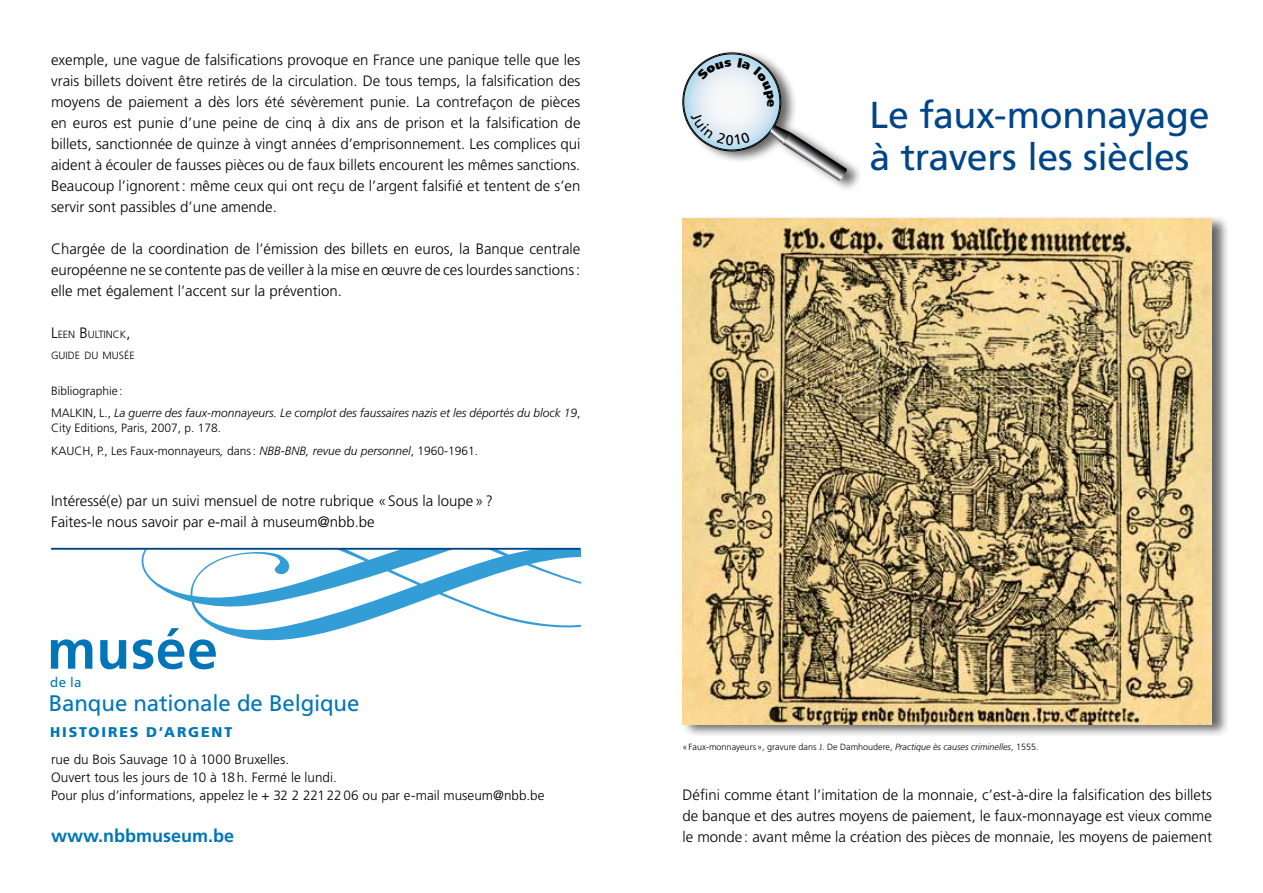
<style>
.page{position:relative;width:1263px;height:893px;background:#fff}
.page>*{position:absolute;margin:0;border:0;box-sizing:border-box;transform-origin:0 0}
.t1{font:700 55.5px "Frutiger LT";letter-spacing:.015em;color:#0076b9}
.t2{font:37.5px/42px "Frutiger LT";letter-spacing:-.01em;color:#004588}
.t3{font:22.5px "Frutiger LT";letter-spacing:-.01em;color:#0076b9}
.t4{font:700 18px "Frutiger LT";color:#0076b9}
.t5{font:300 15px/21px "Frutiger LT";color:#000;text-align:justify}
.t6{font:900 14.1px "Frutiger LT";letter-spacing:.13em;color:#0076b9}
.t7{font:300 13.5px/18px "Frutiger LT";letter-spacing:.005em;color:#000}
.t8{font:13.5px "Frutiger LT";color:#0076b9}
.t9{font:italic 300 12px/22.5px "Frutiger LT";color:#000}
.t10{font:300 12px/22.5px "Frutiger LT";color:#000}
.t11{font:300 10.5px/21px "Frutiger LT";color:#000}
.t12{font:300 9px "Frutiger LT";color:#000}
.s1{font-size:15px}
.s2{font-style:normal}
.s3{font-style:italic}
</style>
<div class="page">
<div style="left:682px;top:48px;width:182px;height:145px;background:#000;opacity:.6"></div>
<svg style="left:141px;top:550px;width:439px;height:91px"></svg>
<hr style="left:51px;top:548px;width:529px;height:2px;background:#004588">
<div style="left:681px;top:214px;width:548px;height:524px;background:#000;opacity:.6"></div>
<img style="left:682px;top:219px;width:530px;height:505px">
<svg style="left:682px;top:48px;width:165px;height:133px"></svg>
<p class="t5" style="left:51px;top:49px;width:531px">exemple, une vague de falsifications provoque en France une panique telle que les vrais billets doivent être retirés de la circulation. De tous temps, la falsification des moyens de paiement a dès lors été sévèrement punie. La contrefaçon de pièces en euros est punie d’une peine de cinq à dix ans de prison et la falsification de billets, sanctionnée de quinze à vingt années d’emprisonnement. Les complices qui aident à écouler de fausses pièces ou de faux billets encourent les mêmes sanctions.<br>Beaucoup l’ignorent: même ceux qui ont reçu de l’argent falsifié et tentent de s’en servir sont passibles d’une amende.</p>
<p class="t5" style="left:51px;top:238px;width:531px">Chargée de la coordination de l’émission des billets en euros, la Banque centrale européenne ne se contente pas de veiller à la mise en œuvre de ces lourdes sanctions: elle met également l’accent sur la prévention.</p>
<p class="t11" style="left:51px;top:324px;width:85px"><span class="s1">L</span>EEN <span class="s1">B</span>ULTINCK<span class="s1">,<br></span>GUIDE DU MUSÉE</p>
<p class="t9" style="left:51px;top:380px;width:531px"><span class="s2">Bibliographie:<br>MALKIN, L.,</span> La guerre des faux-monnayeurs. Le complot des faussaires nazis et les déportés du block 19<span class="s2">,</span></p>
<p class="t10" style="left:51px;top:417px;width:429px">City Editions, Paris, 2007, p. 178.<br>KAUCH, P., Les Faux-monnayeurs<span class="s3">,</span> dans: <span class="s3">NBB-BNB, revue du personnel</span>, 1960-1961.</p>
<p class="t5" style="left:51px;top:490px;width:443px">Intéressé(e) par un suivi mensuel de notre rubrique «Sous la loupe»?<br>Faites-le nous savoir par e-mail à museum@nbb.be</p>
<h1 class="t1" style="left:47px;top:617px;width:172px">musée</h1>
<p class="t8" style="left:50px;top:674px;width:33px">de la</p>
<h3 class="t3" style="left:49px;top:690px;width:312px">Banque nationale de Belgique</h3>
<p class="t6" style="left:50px;top:723px;width:183px">HISTOIRES D’ARGENT</p>
<p class="t7" style="left:51px;top:750px;width:495px">rue du Bois Sauvage 10 à 1000 Bruxelles.<br>Ouvert tous les jours de 10 à 18h. Fermé le lundi.<br>Pour plus d’informations, appelez le + 32 2 2212206 ou par e-mail museum@nbb.be</p>
<p class="t4" style="left:51px;top:825px;width:185px">www.nbbmuseum.be</p>
<h2 class="t2" style="left:870px;top:94px;width:342px">Le faux-monnayage à travers les siècles</h2>
<p class="t12" style="left:682px;top:742px;width:357px">«Faux-monnayeurs», gravure dans J. De Damhoudere, <span class="s3">Practique ès causes criminelles</span>, 1555.</p>
<p class="t5" style="left:682px;top:784px;width:531px">Défini comme étant l’imitation de la monnaie, c’est-à-dire la falsification des billets de banque et des autres moyens de paiement, le faux-monnayage est vieux comme le monde : avant même la création des pièces de monnaie, les moyens de paiement</p>
</div>
